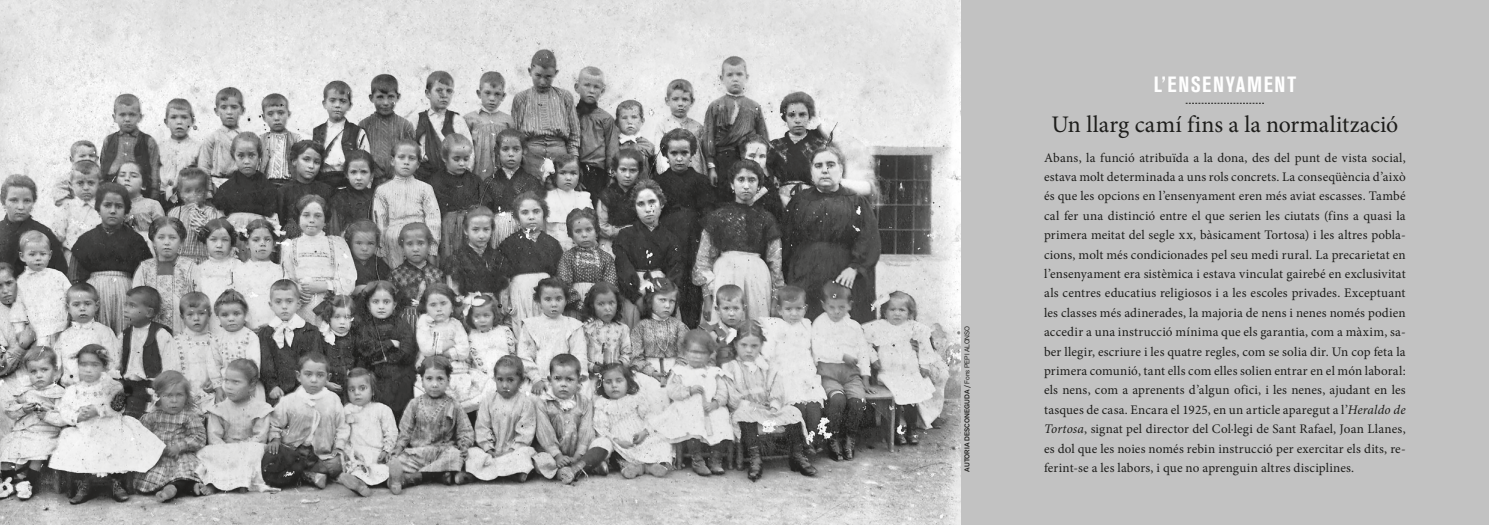
<style>
.page{position:relative;width:1489px;height:525px;background:#fff}
.page>*{position:absolute;margin:0;border:0;box-sizing:border-box;transform-origin:0 0}
.t1{font:23.75px "Minion Pro";letter-spacing:.005em;color:#1d1d1b}
.t2{font:700 condensed 21.88px "Akzidenz Grotesk BQ";letter-spacing:.08em;color:#fff}
.t3{font:13.12px/19.4px "Minion Pro";letter-spacing:.01em;color:#1d1d1b;text-align:justify}
.t4{font:500 6.88px "Akzid Grtsk Next";letter-spacing:.01em;color:#1d1d1b}
.s1{font-weight:400}
.s2{font-style:italic}
</style>
<div class="page">
<div style="left:960px;top:0;width:528px;height:524px;background:#c2c2c2"></div>
<img style="left:0;top:0;width:960px;height:524px">
<svg style="left:1185px;top:103px;width:78px;height:1px"></svg>
<p class="t4" style="left:962px;top:471px;width:147px;rotate:-90deg">AUTORIA DESCONEGUDA / <span class="s1">Fons PEPI ALONSO</span></p>
<h2 class="t2" style="left:1153px;top:72px;width:144px">L’ENSENYAMENT</h2>
<h1 class="t1" style="left:1051px;top:108px;width:348px">Un llarg camí fins a la normalització</h1>
<p class="t3" style="left:1044px;top:148px;width:363px">Abans, la funció atribuïda a la dona, des del punt de vista social, estava molt determinada a uns rols concrets. La conseqüència d’això és que les opcions en l’ensenyament eren més aviat escasses. També cal fer una distinció entre el que serien les ciutats (fins a quasi la primera meitat del segle xx, bàsicament Tortosa) i les altres pobla&shy;cions, molt més condicionades pel seu medi rural. La precarietat en l’ensenyament era sistèmica i estava vinculat gairebé en exclusivitat als centres educatius religiosos i a les escoles privades. Exceptuant les classes més adinerades, la majoria de nens i nenes només podien accedir a una instrucció mínima que els garantia, com a màxim, sa&shy;ber llegir, escriure i les quatre regles, com se solia dir. Un cop feta la primera comunió, tant ells com elles solien entrar en el món laboral: els nens, com a aprenents d’algun ofici, i les nenes, ajudant en les tasques de casa. Encara el 1925, en un article aparegut a l’<span class="s2">Heraldo de Tortosa</span>, signat pel director del Col·legi de Sant Rafael, Joan Llanes, es dol que les noies només rebin instrucció per exercitar els dits, re&shy;ferint-se a les labors, i que no aprenguin altres disciplines.</p>
</div>
